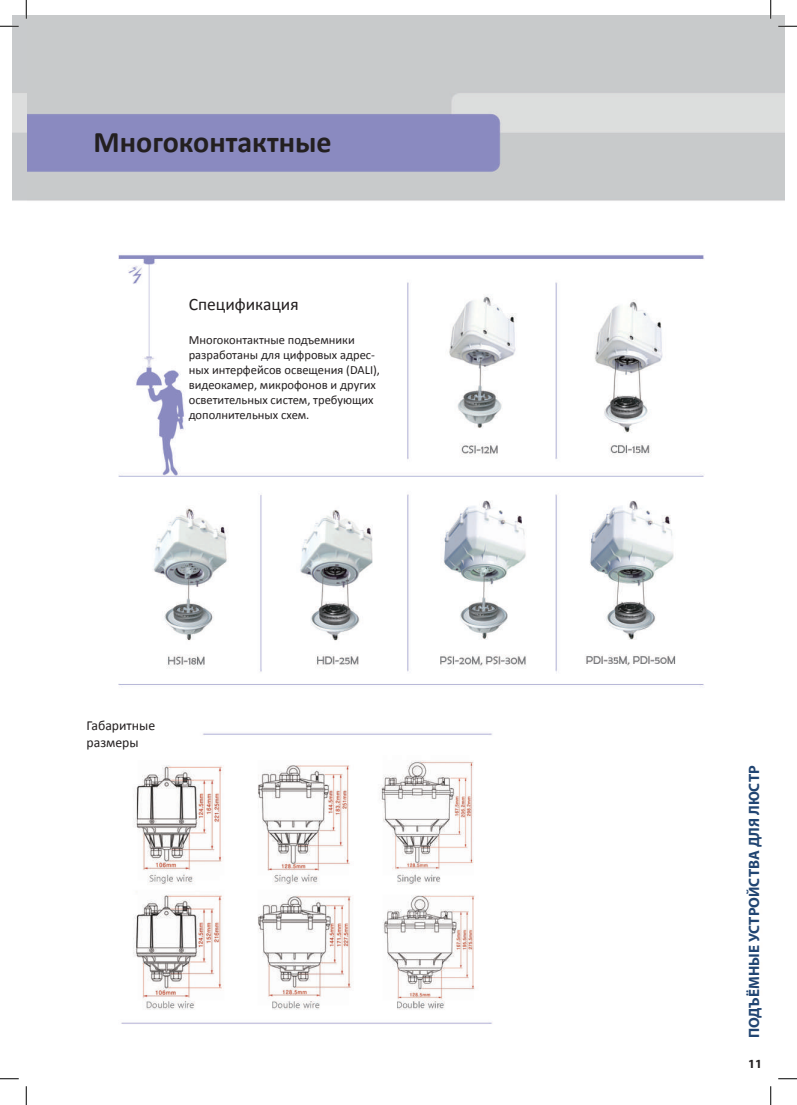
<style>
.page{position:relative;width:797px;height:1105px;background:#fff}
.page>*{position:absolute;margin:0;border:0;box-sizing:border-box;transform-origin:0 0}
.t1{font:700 30px "Calibri";color:#231f20}
.t2{font:17.5px "Calibri";color:#231f20}
.t3{font:700 15px "Myriad Pro";color:#214572}
.t4{font:13.75px/16.5px "Calibri";color:#231f20}
.t5{font:12.5px/15px "Calibri";color:#231f20}
.t6{font:700 12.5px "Myriad Pro";color:#231f20}
</style>
<div class="page">
<img style="left:12px;top:16px;width:773px;height:1073px">
<svg style="left:0;top:25px;width:19px;height:2px"></svg>
<svg style="left:778px;top:25px;width:19px;height:2px"></svg>
<svg style="left:0;top:1078px;width:19px;height:1px"></svg>
<svg style="left:778px;top:1078px;width:19px;height:1px"></svg>
<svg style="left:25px;top:0;width:2px;height:19px"></svg>
<svg style="left:25px;top:1086px;width:2px;height:19px"></svg>
<svg style="left:770px;top:0;width:1px;height:19px"></svg>
<svg style="left:770px;top:1086px;width:1px;height:19px"></svg>
<h1 class="t1" style="left:94px;top:123px;width:239px">Многоконтактные</h1>
<h2 class="t2" style="left:189px;top:293px;width:111px">Спецификация</h2>
<p class="t5" style="left:189px;top:332px;width:193px">Многоконтактные подъемники разработаны для цифровых адрес&shy;ных интерфейсов освещения (DALI), видеокамер, микрофонов и других осветительных систем, требующих дополнительных схем.</p>
<p class="t4" style="left:86px;top:717px;width:70px">Габаритные размеры</p>
<p class="t3" style="left:745px;top:1038px;width:274px;rotate:-90deg">ПОДЪЁМНЫЕ УСТРОЙСТВА ДЛЯ ЛЮСТР</p>
<p class="t6" style="left:748px;top:1057px;width:15px">11</p>
</div>
